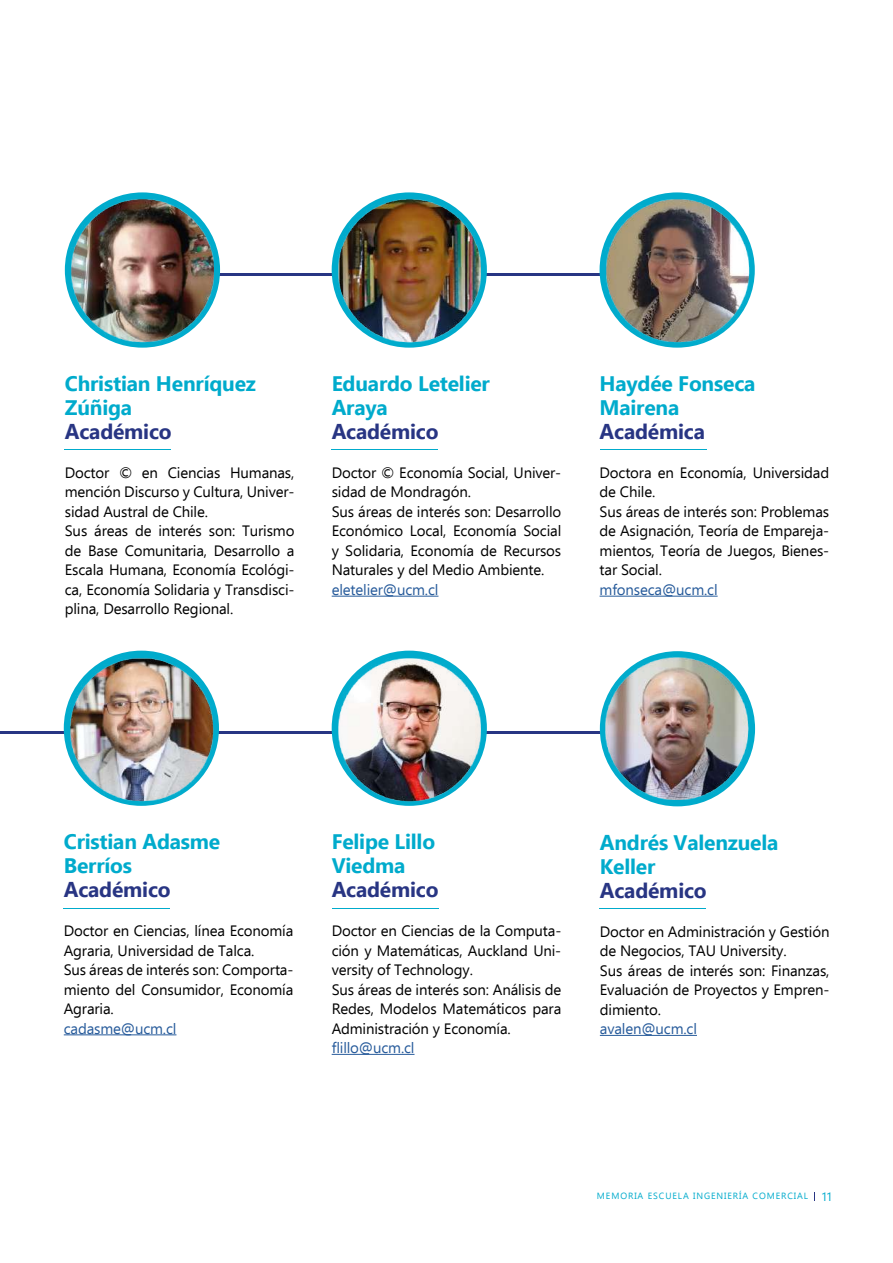
<style>
.page{position:relative;width:893px;height:1263px;background:#fff}
.page>*{position:absolute;margin:0;border:0;box-sizing:border-box;transform-origin:0 0}
.t1{font:700 21px/24px "Ebrima";letter-spacing:-.01em;color:#00abcc}
.t2{font:700 21px "Ebrima";letter-spacing:-.01em;color:#283583}
.t3{font:15px/19.5px "Ebrima";letter-spacing:-.01em;color:#000}
.t4{font:15px "Ebrima";letter-spacing:-.01em;color:#275b9b}
.t5{font:9px "Ebrima";letter-spacing:.1em;color:#00abcc}
.s1{font-size:12px}
</style>
<div class="page">
<hr style="left:72px;top:273px;width:642px;height:3px;background:#283583">
<hr style="left:0;top:731px;width:610px;height:3px;background:#283583">
<hr style="left:64px;top:1034px;width:112px;height:1px;background:#275b9b">
<hr style="left:332px;top:1054px;width:82px;height:1px;background:#275b9b">
<hr style="left:600px;top:1035px;width:97px;height:1px;background:#275b9b">
<hr style="left:332px;top:596px;width:106px;height:1px;background:#275b9b">
<hr style="left:600px;top:596px;width:118px;height:1px;background:#275b9b">
<hr style="left:600px;top:908px;width:106px;height:1px;background:#00abcc">
<hr style="left:65px;top:449px;width:106px;height:1px;background:#00abcc">
<hr style="left:332px;top:449px;width:106px;height:1px;background:#00abcc">
<hr style="left:601px;top:449px;width:106px;height:1px;background:#00abcc">
<hr style="left:64px;top:908px;width:106px;height:1px;background:#00abcc">
<hr style="left:333px;top:908px;width:106px;height:1px;background:#00abcc">
<img style="left:599px;top:651px;width:157px;height:156px">
<img style="left:64px;top:192px;width:157px;height:156px">
<img style="left:63px;top:650px;width:156px;height:156px">
<img style="left:331px;top:192px;width:156px;height:156px">
<img style="left:331px;top:650px;width:156px;height:156px">
<img style="left:599px;top:192px;width:156px;height:156px">
<h1 class="t1" style="left:65px;top:370px;width:193px">Christian Henríquez<br>Zúñiga</h1>
<h1 class="t2" style="left:65px;top:415px;width:108px">Académico</h1>
<p class="t3" style="left:65px;top:462px;width:231px">Doctor © en Ciencias Humanas, mención Discurso y Cultura, Univer&shy;sidad Austral de Chile.<br>Sus áreas de interés son: Turismo de Base Comunitaria, Desarrollo a<br>Escala Humana, Economía Ecológi&shy;ca, Economía Solidaria y Transdisci&shy;plina, Desarrollo Regional.</p>
<h1 class="t1" style="left:332px;top:370px;width:160px">Eduardo Letelier<br>Araya</h1>
<h1 class="t2" style="left:332px;top:415px;width:108px">Académico</h1>
<p class="t3" style="left:332px;top:462px;width:231px">Doctor © Economía Social, Univer&shy;sidad de Mondragón.<br>Sus áreas de interés son: Desarrollo<br>Económico Local, Economía Social y Solidaria, Economía de Recursos<br>Naturales y del Medio Ambiente.</p>
<p class="t4" style="left:332px;top:578px;width:108px">eletelier@ucm.cl</p>
<h1 class="t1" style="left:600px;top:370px;width:157px">Haydée Fonseca<br>Mairena</h1>
<h1 class="t2" style="left:600px;top:415px;width:107px">Académica</h1>
<p class="t3" style="left:600px;top:462px;width:231px">Doctora en Economía, Universidad de Chile.<br>Sus áreas de interés son: Problemas de Asignación, Teoría de Empareja&shy;mientos, Teoría de Juegos, Bienes&shy;tar Social.</p>
<p class="t4" style="left:600px;top:578px;width:120px">mfonseca@ucm.cl</p>
<h1 class="t1" style="left:64px;top:828px;width:158px">Cristian Adasme<br>Berríos</h1>
<h1 class="t2" style="left:64px;top:873px;width:108px">Académico</h1>
<p class="t3" style="left:64px;top:920px;width:231px">Doctor en Ciencias, línea Economía<br>Agraria, Universidad de Talca.<br>Sus áreas de interés son: Comporta&shy;miento del Consumidor, Economía<br>Agraria.</p>
<p class="t4" style="left:64px;top:1017px;width:114px">cadasme@ucm.cl</p>
<h1 class="t1" style="left:332px;top:828px;width:105px">Felipe Lillo<br>Viedma</h1>
<h1 class="t2" style="left:332px;top:873px;width:108px">Académico</h1>
<p class="t3" style="left:332px;top:920px;width:231px">Doctor en Ciencias de la Computa&shy;ción y Matemáticas, Auckland Uni&shy;versity of Technology.<br>Sus áreas de interés son: Análisis de<br>Redes, Modelos Matemáticos para<br>Administración y Economía.</p>
<p class="t4" style="left:332px;top:1037px;width:84px">flillo@ucm.cl</p>
<h1 class="t1" style="left:600px;top:829px;width:180px">Andrés Valenzuela<br>Keller</h1>
<h1 class="t2" style="left:600px;top:873px;width:108px">Académico</h1>
<p class="t3" style="left:600px;top:921px;width:231px">Doctor en Administración y Gestión de Negocios, TAU University.<br>Sus áreas de interés son: Finanzas,<br>Evaluación de Proyectos y Empren&shy;dimiento.</p>
<p class="t4" style="left:600px;top:1018px;width:99px">avalen@ucm.cl</p>
<p class="t5" style="left:597px;top:1189px;width:237px">MEMORIA ESCUELA INGENIERÍA COMERCIAL <span class="s1">11</span></p>
</div>
